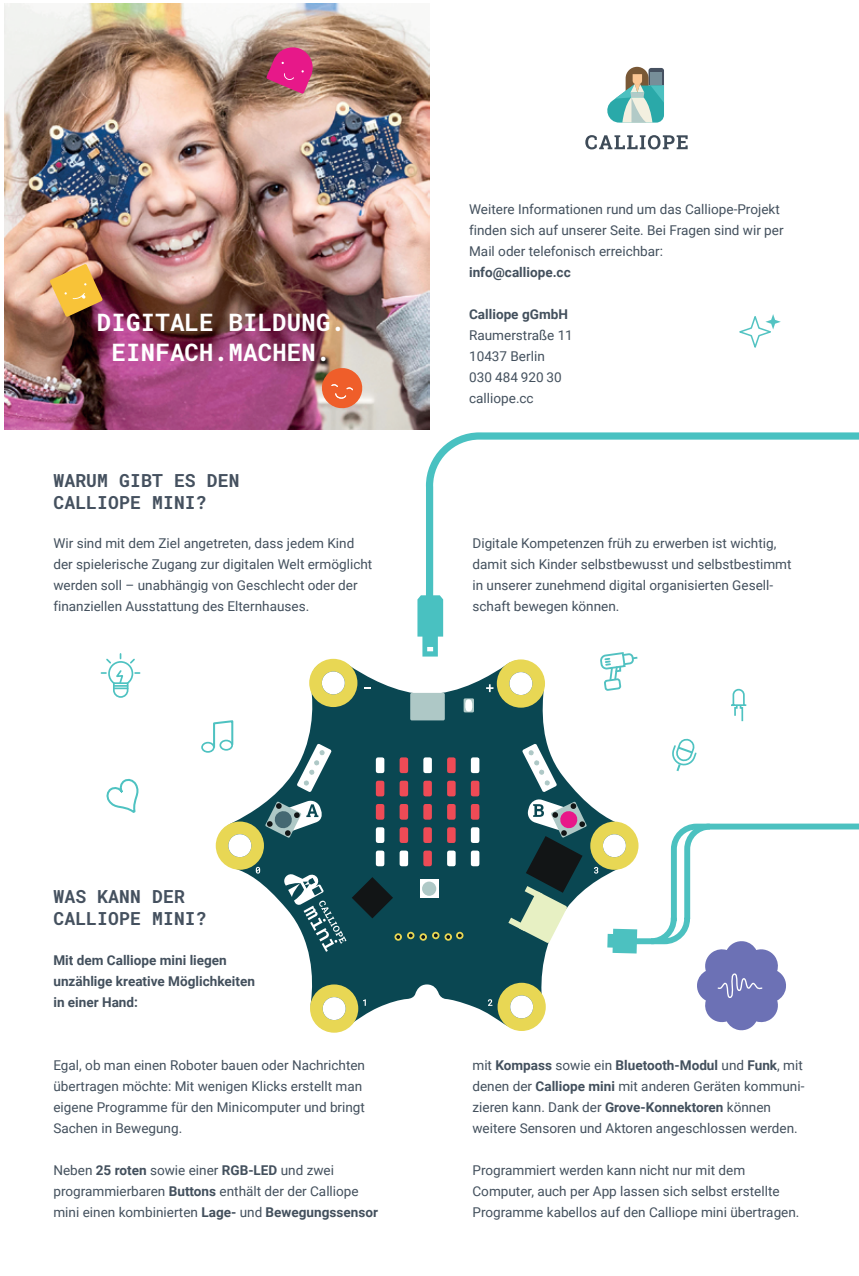
<style>
.page{position:relative;width:859px;height:1276px;background:#fff}
.page>*{position:absolute;margin:0;border:0;box-sizing:border-box;transform-origin:0 0}
.t1{font:700 24px/30px "Roboto Mono";letter-spacing:.01em;color:#fff;text-align:center}
.t2{font:700 18px/21.6px "Roboto Mono";letter-spacing:.01em;color:#45515f}
.t3{font:13.5px/21px "Roboto";color:#43505d}
.t4{font:700 13.5px/21px "Roboto";color:#43505d}
.s1{font-weight:700}
</style>
<div class="page">
<svg style="left:221px;top:658px;width:361px;height:375px;fill:#0a4752"></svg>
<div style="left:410px;top:693px;width:35px;height:27px;background:#aec8c6;border-radius:2px"></div>
<svg style="left:352px;top:877px;width:41px;height:41px"></svg>
<svg style="left:464px;top:698px;width:10px;height:14px"></svg>
<div style="left:465px;top:699px;width:8px;height:12px;background:#fff;border-radius:50%"></div>
<svg style="left:297px;top:743px;width:35px;height:49px"></svg>
<svg style="left:522px;top:743px;width:35px;height:49px"></svg>
<svg style="left:364px;top:687px;width:6px;height:2px"></svg>
<svg style="left:486px;top:659px;width:59px;height:48px"></svg>
<svg style="left:310px;top:984px;width:56px;height:48px"></svg>
<svg style="left:309px;top:659px;width:48px;height:48px"></svg>
<div style="left:509px;top:672px;width:23px;height:23px;background:#fff;border-radius:50%"></div>
<div style="left:322px;top:671px;width:23px;height:23px;background:#fff;border-radius:50%"></div>
<div style="left:323px;top:997px;width:23px;height:23px;background:#fff;border-radius:50%"></div>
<svg style="left:394px;top:931px;width:45px;height:9px"></svg>
<svg style="left:445px;top:931px;width:18px;height:9px"></svg>
<div style="left:376px;top:757px;width:8px;height:16px;background:#fff"></div>
<svg style="left:423px;top:757px;width:9px;height:16px"></svg>
<div style="left:471px;top:757px;width:8px;height:16px;background:#fff"></div>
<div style="left:376px;top:827px;width:8px;height:16px;background:#fff;border:4px solid #fff"></div>
<div style="left:471px;top:827px;width:8px;height:16px;background:#fff;border:4px solid #fff"></div>
<div style="left:376px;top:850px;width:8px;height:16px;background:#fff"></div>
<div style="left:400px;top:850px;width:8px;height:16px;background:#fff"></div>
<div style="left:400px;top:757px;width:8px;height:16px;background:#ee4b56;border:4px solid #ee4b56"></div>
<svg style="left:447px;top:757px;width:9px;height:16px"></svg>
<div style="left:376px;top:780px;width:8px;height:16px;background:#ee4b56"></div>
<div style="left:400px;top:780px;width:8px;height:16px;background:#ee4b56"></div>
<svg style="left:423px;top:780px;width:9px;height:16px"></svg>
<svg style="left:447px;top:780px;width:9px;height:16px"></svg>
<div style="left:471px;top:780px;width:8px;height:16px;background:#ee4b56"></div>
<div style="left:376px;top:804px;width:8px;height:15px;background:#ee4b56"></div>
<div style="left:400px;top:804px;width:8px;height:15px;background:#ee4b56"></div>
<svg style="left:423px;top:804px;width:9px;height:15px"></svg>
<svg style="left:447px;top:804px;width:9px;height:15px"></svg>
<div style="left:471px;top:804px;width:8px;height:15px;background:#ee4b56"></div>
<div style="left:400px;top:827px;width:8px;height:16px;background:#ee4b56;border:4px solid #ee4b56"></div>
<svg style="left:423px;top:827px;width:9px;height:16px"></svg>
<svg style="left:447px;top:827px;width:9px;height:16px"></svg>
<svg style="left:423px;top:850px;width:9px;height:16px"></svg>
<svg style="left:447px;top:850px;width:9px;height:16px"></svg>
<div style="left:471px;top:850px;width:8px;height:16px;background:#fff"></div>
<div style="left:420px;top:879px;width:18px;height:18px;background:#fff"></div>
<div style="left:422px;top:881px;width:14px;height:15px;background:#aec8c6;border-radius:50%"></div>
<svg style="left:216px;top:799px;width:130px;height:153px"></svg>
<svg style="left:417px;top:595px;width:26px;height:61px"></svg>
<svg style="left:422px;top:66px;width:437px;height:557px"></svg>
<svg style="left:101px;top:654px;width:39px;height:44px"></svg>
<svg style="left:488px;top:798px;width:371px;height:233px"></svg>
<svg style="left:672px;top:738px;width:25px;height:34px"></svg>
<svg style="left:731px;top:688px;width:16px;height:34px"></svg>
<svg style="left:213px;top:719px;width:21px;height:30px"></svg>
<div style="left:201px;top:742px;width:14px;height:11px;border:2px solid #4ec2c1;border-radius:50%"></div>
<div style="left:219px;top:739px;width:14px;height:11px;border:2px solid #4ec2c1;border-radius:50%"></div>
<svg style="left:106px;top:778px;width:33px;height:35px"></svg>
<svg style="left:600px;top:652px;width:38px;height:39px"></svg>
<svg style="left:735px;top:312px;width:46px;height:40px"></svg>
<img style="left:4px;top:4px;width:426px;height:425px">
<svg style="left:320px;top:366px;width:44px;height:44px"></svg>
<svg style="left:266px;top:45px;width:49px;height:49px"></svg>
<svg style="left:50px;top:264px;width:53px;height:53px"></svg>
<h1 class="t1" style="left:97px;top:306px;width:250px">DIGITALE BILDUNG.<br>EINFACH.MACHEN.</h1>
<p class="t3" style="left:469px;top:198px;width:316px">Weitere Informationen rund um das Calliope-Projekt finden sich auf unserer Seite. Bei Fragen sind wir per<br>Mail oder telefonisch erreichbar:</p>
<p class="t4" style="left:469px;top:261px;width:103px">info@calliope.cc</p>
<p class="t4" style="left:469px;top:303px;width:100px">Calliope gGmbH</p>
<p class="t3" style="left:469px;top:324px;width:105px">Raumerstraße 11<br>10437 Berlin<br>030 484 920 30 calliope.cc</p>
<h2 class="t2" style="left:53px;top:469px;width:188px">WARUM GIBT ES DEN<br>CALLIOPE MINI?</h2>
<p class="t3" style="left:53px;top:532px;width:320px">Wir sind mit dem Ziel angetreten, dass jedem Kind der spielerische Zugang zur digitalen Welt ermöglicht werden soll – unabhängig von Geschlecht oder der finanziellen Ausstattung des Elternhauses.</p>
<p class="t3" style="left:472px;top:532px;width:321px">Digitale Kompetenzen früh zu erwerben ist wichtig, damit sich Kinder selbstbewusst und selbstbestimmt in unserer zunehmend digital organisierten Gesell&shy;schaft bewegen können.</p>
<h2 class="t2" style="left:53px;top:885px;width:155px">WAS KANN DER<br>CALLIOPE MINI?</h2>
<p class="t4" style="left:53px;top:948px;width:203px">Mit dem Calliope mini liegen unzählige kreative Möglichkeiten in einer Hand:</p>
<p class="t3" style="left:53px;top:1053px;width:313px">Egal, ob man einen Roboter bauen oder Nachrichten übertragen möchte: Mit wenigen Klicks erstellt man eigene Programme für den Minicomputer und bringt Sachen in Bewegung.</p>
<p class="t3" style="left:53px;top:1158px;width:326px">Neben <span class="s1">25 roten</span> sowie einer <span class="s1">RGB-LED</span> und zwei programmierbaren <span class="s1">Buttons</span> enthält der der Calliope mini einen kombinierten <span class="s1">Lage-</span> und <span class="s1">Bewegungssensor</span></p>
<p class="t3" style="left:472px;top:1054px;width:333px">mit <span class="s1">Kompass</span> sowie ein <span class="s1">Bluetooth-Modul</span> und <span class="s1">Funk</span>, mit denen der <span class="s1">Calliope mini</span> mit anderen Geräten kommuni&shy;zieren kann. Dank der <span class="s1">Grove-Konnektoren</span> können weitere Sensoren und Aktoren angeschlossen werden.</p>
<p class="t3" style="left:472px;top:1159px;width:329px">Programmiert werden kann nicht nur mit dem<br>Computer, auch per App lassen sich selbst erstellte<br>Programme kabellos auf den Calliope mini übertragen.</p>
</div>
